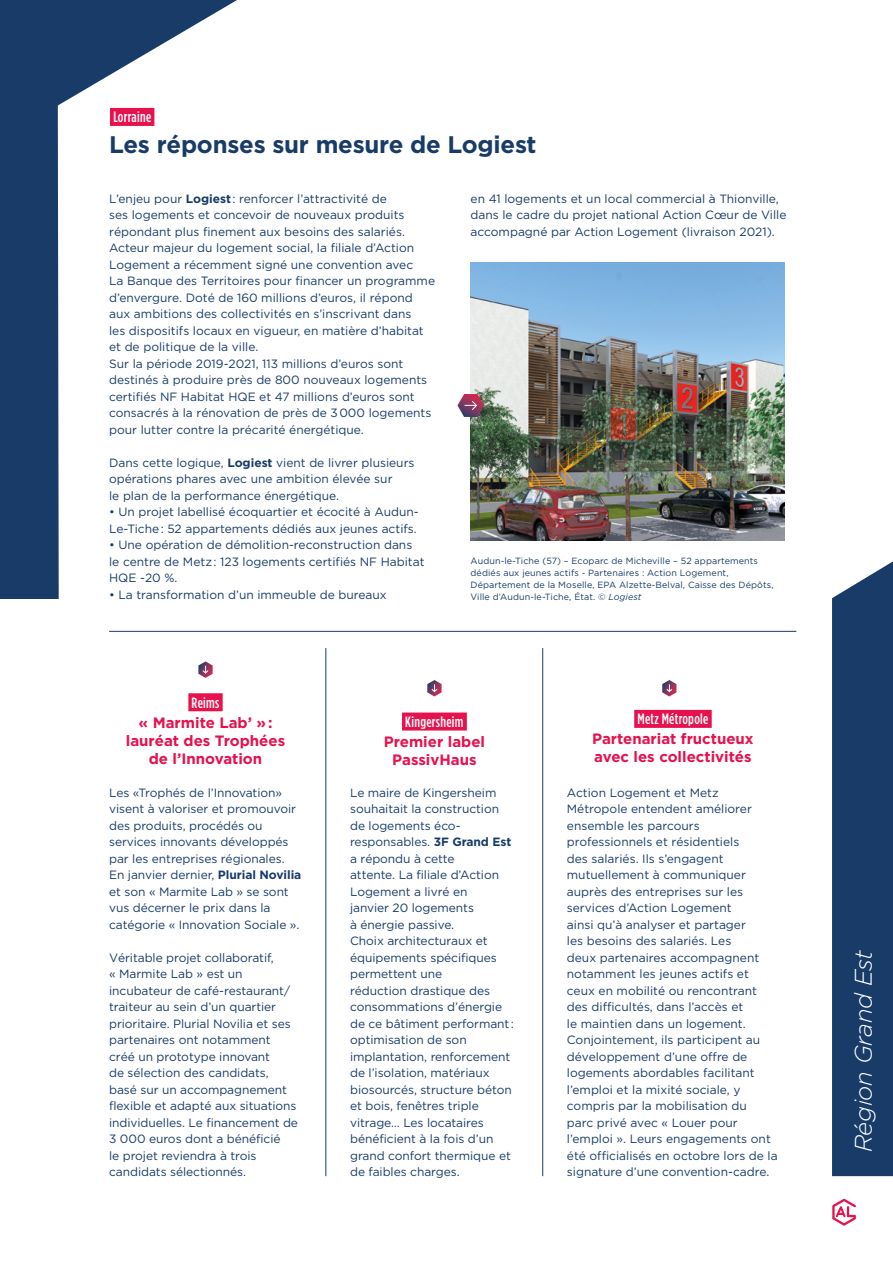
<style>
.page{position:relative;width:893px;height:1263px;background:#fff}
.page>*{position:absolute;margin:0;border:0;box-sizing:border-box;transform-origin:0 0}
.t1{font:700 24px "Gotham";letter-spacing:-.01em;color:#183b68}
.t2{font:italic 300 24px "Gotham";letter-spacing:-.01em;color:#fff}
.t3{font:700 15px/18px "Gotham";color:#e6114d;text-align:center}
.t4{font:500 15px "Gotham Condensed";letter-spacing:.02em;color:#fff}
.t5{font:12px/16.5px "Gotham";color:#183b68}
.t6{font:9px/12px "Gotham";letter-spacing:.01em;color:#183b68}
.s1{font-weight:700}
.s2{font-style:italic}
</style>
<div class="page">
<div style="left:0;top:0;width:893px;height:598px;background:#183b68"></div>
<div style="left:58px;top:0;width:835px;height:949px;background:#fff"></div>
<div style="left:832px;top:561px;width:61px;height:615px;background:#183b68"></div>
<svg style="left:832px;top:1199px;width:24px;height:27px"></svg>
<div style="left:782px;top:0;width:111px;height:142px;background:#fff"></div>
<hr style="left:326px;top:648px;width:1px;height:528px;background:#183b68">
<hr style="left:542px;top:648px;width:1px;height:528px;background:#183b68">
<div style="left:188px;top:693px;width:35px;height:18px;background:#e6114d"></div>
<svg style="left:198px;top:661px;width:15px;height:17px"></svg>
<div style="left:402px;top:712px;width:65px;height:18px;background:#e6114d"></div>
<svg style="left:427px;top:680px;width:15px;height:16px"></svg>
<hr style="left:109px;top:631px;width:687px;height:1px;background:#183b68">
<img style="left:471px;top:262px;width:313px;height:278px">
<svg style="left:457px;top:394px;width:27px;height:23px"></svg>
<div style="left:110px;top:108px;width:44px;height:18px;background:#e6114d"></div>
<svg style="left:662px;top:680px;width:14px;height:16px"></svg>
<div style="left:634px;top:710px;width:78px;height:18px;background:#e6114d"></div>
<p class="t4" style="left:113px;top:109px;width:39px">Lorraine</p>
<h1 class="t1" style="left:109px;top:131px;width:429px">Les réponses sur mesure de Logiest</h1>
<p class="t5" style="left:109px;top:190px;width:327px">L’enjeu pour <span class="s1">Logiest</span> : renforcer l’attractivité de<br>ses logements et concevoir de nouveaux produits répondant plus finement aux besoins des salariés.<br>Acteur majeur du logement social, la filiale d’Action Logement a récemment signé une convention avec<br>La Banque des Territoires pour financer un programme d’envergure. Doté de 160 millions d’euros, il répond aux ambitions des collectivités en s’inscrivant dans<br>les dispositifs locaux en vigueur, en matière d’habitat et de politique de la ville.<br>Sur la période 2019-2021, 113 millions d’euros sont destinés à produire près de 800 nouveaux logements certifiés NF Habitat HQE et 47 millions d’euros sont consacrés à la rénovation de près de 3000 logements pour lutter contre la précarité énergétique.</p>
<p class="t5" style="left:109px;top:454px;width:307px">Dans cette logique, <span class="s1">Logiest</span> vient de livrer plusieurs opérations phares avec une ambition élevée sur<br>le plan de la performance énergétique.</p>
<p class="t5" style="left:109px;top:503px;width:311px">• Un projet labellisé écoquartier et écocité à Audun-<br>Le-Tiche: 52 appartements dédiés aux jeunes actifs.</p>
<p class="t5" style="left:109px;top:536px;width:317px">• Une opération de démolition-reconstruction dans le centre de Metz: 123 logements certifiés NF Habitat<br>HQE -20 %.</p>
<p class="t5" style="left:109px;top:586px;width:279px">• La transformation d’un immeuble de bureaux</p>
<p class="t5" style="left:471px;top:190px;width:317px">en 41 logements et un local commercial à Thionville, dans le cadre du projet national Action Cœur de Ville accompagné par Action Logement (livraison 2021).</p>
<p class="t6" style="left:471px;top:555px;width:305px">Audun-le-Tiche (57) – Ecoparc de Micheville – 52 appartements dédiés aux jeunes actifs - Partenaires : Action Logement, Département de la Moselle, EPA Alzette-Belval, Caisse des Dépôts, Ville d’Audun-le-Tiche, État. © <span class="s2">Logiest</span></p>
<p class="t4" style="left:192px;top:694px;width:29px">Reims</p>
<p class="t3" style="left:126px;top:713px;width:161px">« Marmite Lab’ »: lauréat des Trophées de l’Innovation</p>
<p class="t5" style="left:109px;top:784px;width:194px">Les «Trophés de l’Innovation» visent à valoriser et promouvoir des produits, procédés ou services innovants développés par les entreprises régionales.<br>En janvier dernier, <span class="s1">Plurial Novilia </span>et son « Marmite Lab » se sont vus décerner le prix dans la catégorie « Innovation Sociale ».</p>
<p class="t5" style="left:109px;top:949px;width:190px">Véritable projet collaboratif,<br>« Marmite Lab » est un incubateur de café-restaurant/ traiteur au sein d’un quartier prioritaire. Plurial Novilia et ses partenaires ont notamment créé un prototype innovant<br>de sélection des candidats, basé sur un accompagnement flexible et adapté aux situations individuelles. Le financement de<br>3 000 euros dont a bénéficié<br>le projet reviendra à trois candidats sélectionnés.</p>
<p class="t4" style="left:405px;top:713px;width:60px">Kingersheim</p>
<p class="t3" style="left:384px;top:732px;width:103px">Premier label<br>PassivHaus</p>
<p class="t5" style="left:350px;top:784px;width:165px">Le maire de Kingersheim souhaitait la construction de logements éco&shy;responsables. <span class="s1">3F Grand Est </span>a répondu à cette<br>attente. La filiale d’Action<br>Logement a livré en<br>janvier 20 logements<br>à énergie passive.<br>Choix architecturaux et équipements spécifiques permettent une<br>réduction drastique des consommations d’énergie de ce bâtiment performant : optimisation de son implantation, renforcement de l’isolation, matériaux biosourcés, structure béton et bois, fenêtres triple vitrage… Les locataires bénéficient à la fois d’un grand confort thermique et de faibles charges.</p>
<p class="t4" style="left:637px;top:711px;width:72px">Metz Métropole</p>
<p class="t3" style="left:592px;top:730px;width:163px;text-align:left">Partenariat fructueux avec les collectivités</p>
<p class="t5" style="left:567px;top:784px;width:212px">Action Logement et Metz<br>Métropole entendent améliorer ensemble les parcours professionnels et résidentiels<br>des salariés. Ils s’engagent mutuellement à communiquer auprès des entreprises sur les services d’Action Logement<br>ainsi qu’à analyser et partager<br>les besoins des salariés. Les<br>deux partenaires accompagnent notamment les jeunes actifs et ceux en mobilité ou rencontrant des difficultés, dans l’accès et<br>le maintien dans un logement.<br>Conjointement, ils participent au développement d’une offre de logements abordables facilitant l’emploi et la mixité sociale, y compris par la mobilisation du<br>parc privé avec « Louer pour l’emploi ». Leurs engagements ont été officialisés en octobre lors de la signature d’une convention-cadre.</p>
<h1 class="t2" style="left:850px;top:1152px;width:204px;rotate:-90deg">Région Grand Est</h1>
</div>
